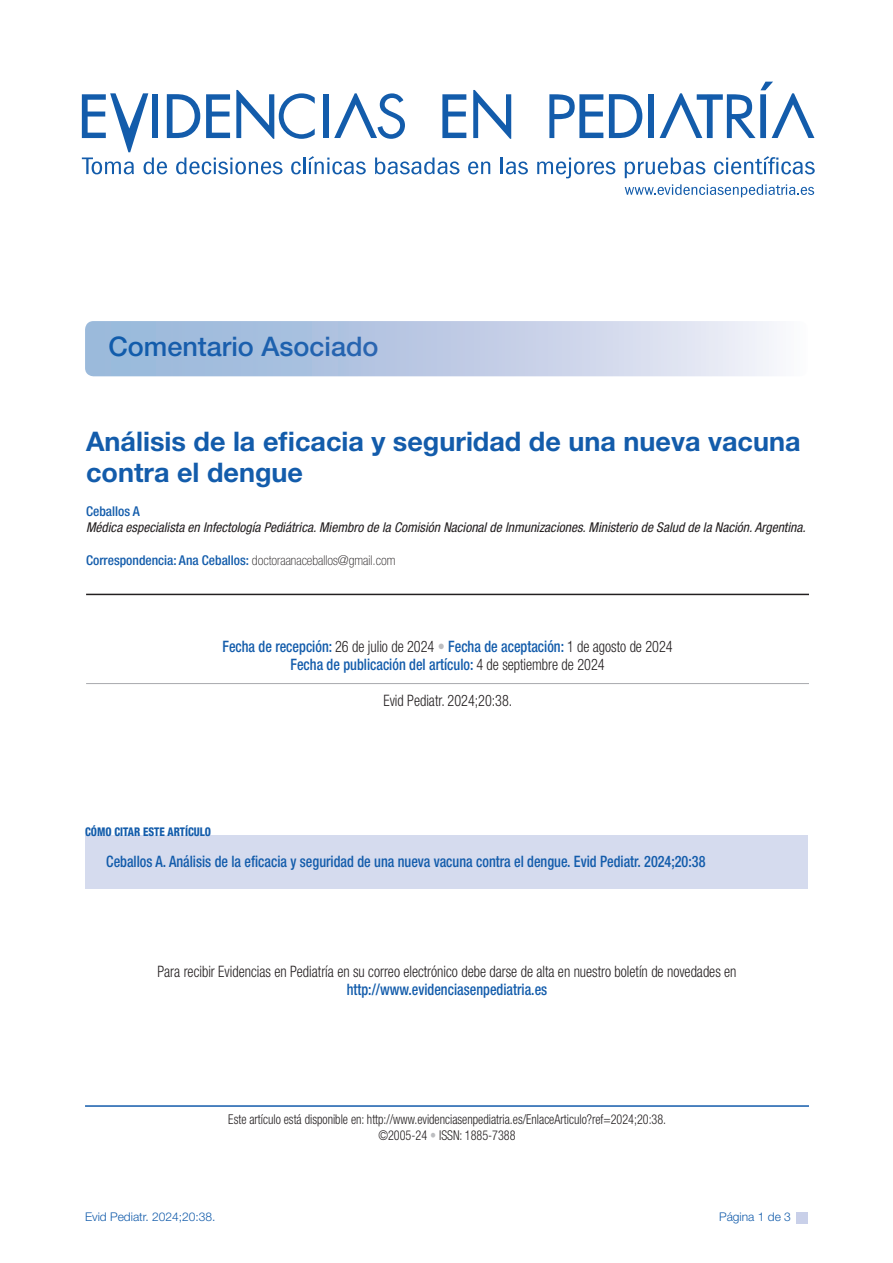
<style>
.page{position:relative;width:893px;height:1263px;background:#fff}
.page>*{position:absolute;margin:0;border:0;box-sizing:border-box;transform-origin:0 0}
.t1{font:700 27px/31.5px "Helvetica Neue LT Std";color:#135cab}
.t2{font:500 27px "Helvetica Neue";color:#135cab}
.t3{font:500 condensed 15.75px "Helvetica Neue LT Std";color:#135cab;scale:.9 1}
.t4{font:300 condensed 15.75px "Helvetica Neue LT Std";color:#231f20;scale:.9 1}
.t5{font:italic condensed 13.5px "Helvetica Neue LT Std";color:#231f20}
.t6{font:300 condensed 13.5px/16.5px "Helvetica Neue LT Std";color:#231f20;text-align:center;scale:.9 1}
.t7{font:500 condensed 13.5px "Helvetica Neue LT Std";color:#135cab}
.t8{font:300 12px "Helvetica Neue";color:#135cab}
.t9{font:800 condensed 12px "Helvetica Neue LT Std";color:#135cab;scale:.9 1}
.s1{font-weight:100;color:#231f20}
.s2{font-weight:300;color:#231f20}
.s3{font-weight:300;color:#bcbdc0}
.s4{color:#bcbdc0}
</style>
<div class="page">
<div style="left:797px;top:1212px;width:11px;height:11px;background:#c9d0e9"></div>
<hr style="left:86px;top:594px;width:723px;height:1px;background:#231f20">
<hr style="left:86px;top:683px;width:723px;height:1px;background:#a8a9ad">
<hr style="left:85px;top:1105px;width:724px;height:2px;background:#135cab">
<svg style="left:537px;top:158px;width:78px;height:20px"></svg>
<svg style="left:625px;top:157px;width:80px;height:21px"></svg>
<svg style="left:714px;top:156px;width:101px;height:18px"></svg>
<svg style="left:625px;top:184px;width:189px;height:13px"></svg>
<svg style="left:549px;top:94px;width:54px;height:44px"></svg>
<div style="left:648px;top:94px;width:6px;height:44px;background:#135cab"></div>
<svg style="left:609px;top:94px;width:33px;height:44px"></svg>
<svg style="left:660px;top:82px;width:154px;height:56px"></svg>
<svg style="left:82px;top:90px;width:446px;height:84px"></svg>
<div style="left:85px;top:321px;width:723px;height:55px;background:linear-gradient(to right,#8fb0d6,#f1eff7);border-radius:9px"></div>
<div style="left:85px;top:835px;width:723px;height:53px;background:#d5dbee"></div>
<p class="t2" style="left:108px;top:330px;width:272px">Comentario Asociado</p>
<p class="t1" style="left:86px;top:425px;width:716px">Análisis de la eficacia y seguridad de una nueva vacuna contra el dengue</p>
<p class="t7" style="left:86px;top:503px;width:55px">Ceballos A</p>
<p class="t5" style="left:86px;top:520px;width:721px">Médica especialista en Infectología Pediátrica. Miembro de la Comisión Nacional de Inmunizaciones. Ministerio de Salud de la Nación. Argentina.</p>
<p class="t7" style="left:86px;top:553px;width:311px">Correspondencia: Ana Ceballos: <span class="s1">doctoraanaceballos@gmail.com</span></p>
<p class="t3" style="left:222px;top:637px;width:502px">Fecha de recepción: <span class="s2">26 de julio de 2024</span> <span class="s3">•</span> Fecha de aceptación: <span class="s2">1 de agosto de 2024</span></p>
<p class="t3" style="left:290px;top:655px;width:350px">Fecha de publicación del artículo: <span class="s2">4 de septiembre de 2024</span></p>
<p class="t4" style="left:383px;top:692px;width:145px">Evid Pediatr. 2024;20:38.</p>
<p class="t9" style="left:85px;top:824px;width:141px">CÓMO CITAR ESTE ARTÍCULO</p>
<p class="t3" style="left:106px;top:852px;width:667px">Ceballos A. Análisis de la eficacia y seguridad de una nueva vacuna contra el dengue. Evid Pediatr. 2024;20:38</p>
<p class="t4" style="left:157px;top:962px;width:645px">Para recibir Evidencias en Pediatría en su correo electrónico debe darse de alta en nuestro boletín de novedades en</p>
<p class="t3" style="left:347px;top:979px;width:224px">http://www.evidenciasenpediatria.es</p>
<p class="t6" style="left:228px;top:1111px;width:488px">Este artículo está disponible en: http://www.evidenciasenpediatria.es/EnlaceArticulo?ref=2024;20:38. ©2005-24 <span class="s4">•</span> ISSN: 1885-7388</p>
<p class="t8" style="left:85px;top:1210px;width:132px">Evid Pediatr. 2024;20:38.</p>
<p class="t8" style="left:719px;top:1210px;width:73px">Página 1 de 3</p>
</div>
